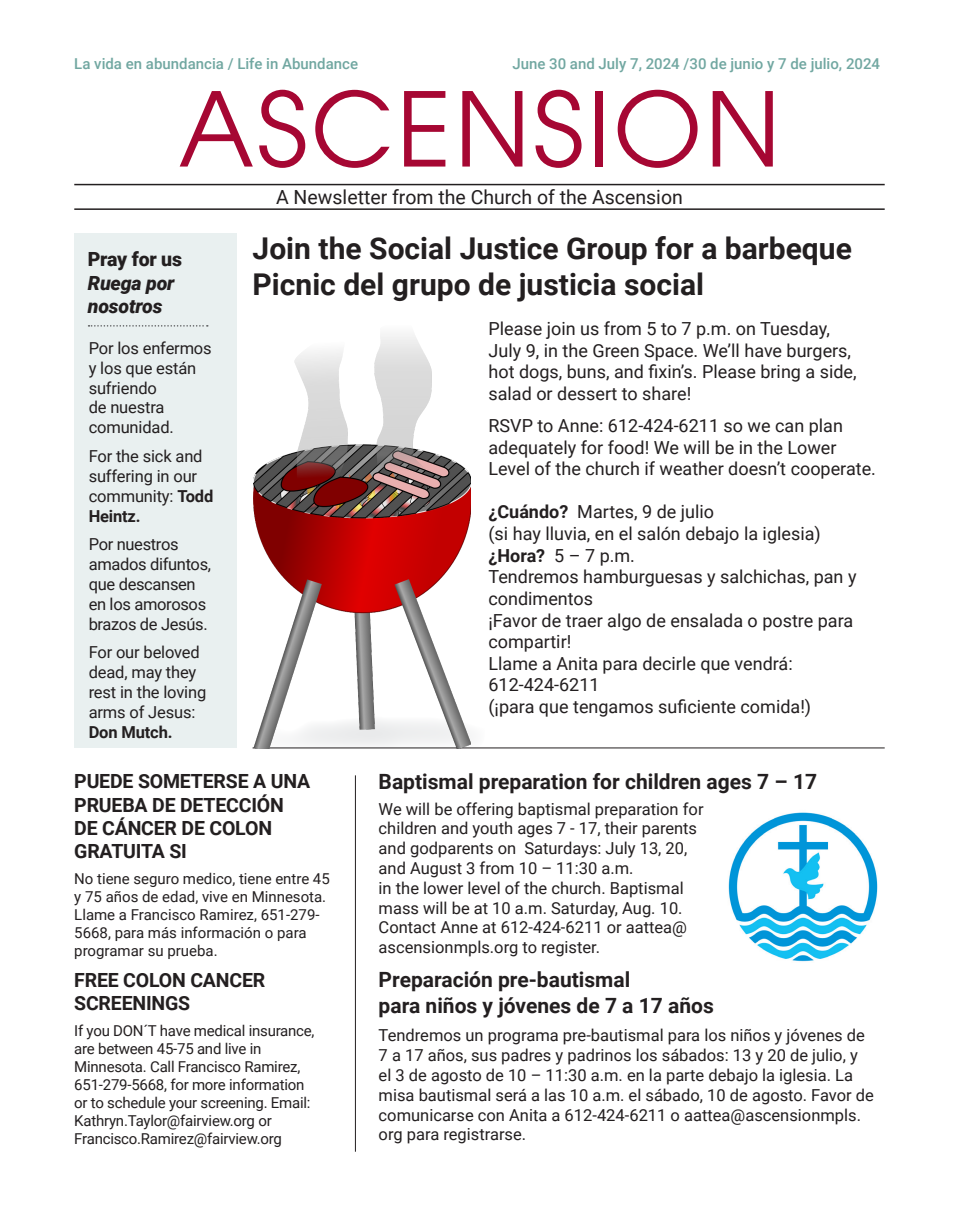
<style>
.page{position:relative;width:959px;height:1229px;background:#fff}
.page>*{position:absolute;margin:0;border:0;box-sizing:border-box;transform-origin:0 0}
.t1{font:102px "ITC Avant Garde Pro";letter-spacing:.03em;color:#a60733}
.t2{font:700 30px "Roboto";color:#231f20}
.t3{font:700 21px/25.2px "Roboto";color:#231f20}
.t4{font:700 19.5px/23.4px "Roboto";letter-spacing:-.01em;color:#231f20}
.t5{font:19.5px "Roboto";color:#231f20}
.t6{font:italic 900 19.5px/23.4px "Roboto";letter-spacing:-.01em;color:#231f20}
.t7{font:18px/21.6px "Roboto";color:#231f20}
.t8{font:16.5px/19.8px "Roboto";color:#231f20}
.t9{font:16.5px/19.8px "Roboto";letter-spacing:-.02em;color:#231f20}
.t10{font:15px/18px "Roboto";letter-spacing:-.015em;color:#231f20}
.t11{font:500 15px "Roboto";color:#71a7a1}
.s1{font-style:normal}
.s2{font-weight:700}
</style>
<div class="page">
<svg style="left:257px;top:740px;width:228px;height:9px"></svg>
<hr style="left:74px;top:184px;width:810px;height:1px;background:#231f20">
<hr style="left:74px;top:208px;width:810px;height:2px;background:#231f20">
<div style="left:74px;top:234px;width:162px;height:513px;background:#e9f0f0"></div>
<svg style="left:88px;top:325px;width:120px;height:1px"></svg>
<hr style="left:252px;top:747px;width:632px;height:1px;background:#231f20">
<hr style="left:355px;top:775px;width:1px;height:376px;background:#231f20">
<img style="left:254px;top:334px;width:216px;height:414px">
<img style="left:728px;top:812px;width:150px;height:150px">
<p class="t11" style="left:74px;top:53px;width:285px">La vida en abundancia / Life in Abundance</p>
<p class="t11" style="left:512px;top:53px;width:369px">June 30 and July 7, 2024 /30 de junio y 7 de julio, 2024</p>
<p class="t1" style="left:178px;top:66px;width:603px">ASCENSION</p>
<p class="t5" style="left:276px;top:183px;width:408px">A Newsletter from the Church of the Ascension</p>
<p class="t2" style="left:252px;top:227px;width:601px">Join the Social Justice Group for a barbeque</p>
<p class="t2" style="left:252px;top:263px;width:453px">Picnic del grupo de justicia social</p>
<p class="t6" style="left:88px;top:247px;width:96px"><span class="s1">Pray for us<br></span>Ruega por nosotros</p>
<p class="t8" style="left:89px;top:338px;width:124px">Por los enfermos y los que están sufriendo<br>de nuestra comunidad.</p>
<p class="t8" style="left:89px;top:446px;width:126px">For the sick and suffering in our community: <span class="s2">Todd<br>Heintz.</span></p>
<p class="t9" style="left:89px;top:534px;width:124px">Por nuestros amados difuntos, que descansen en los amorosos brazos de Jesús.</p>
<p class="t8" style="left:89px;top:642px;width:119px">For our beloved dead, may they rest in the loving arms of Jesus:<br><span class="s2">Don Mutch.</span></p>
<p class="t4" style="left:74px;top:769px;width:237px">PUEDE SOMETERSE A UNA<br>PRUEBA DE DETECCIÓN<br>DE CÁNCER DE COLON<br>GRATUITA SI</p>
<p class="t10" style="left:74px;top:869px;width:257px">No tiene seguro medico, tiene entre 45 y 75 años de edad, vive en Minnesota.<br>Llame a Francisco Ramirez, 651-279-<br>5668, para más información o para programar su prueba.</p>
<p class="t4" style="left:74px;top:967px;width:192px">FREE COLON CANCER<br>SCREENINGS</p>
<p class="t10" style="left:74px;top:1020px;width:242px">If you DON´T have medical insurance, are between 45-75 and live in Minnesota. Call Francisco Ramirez, 651-279-5668, for more information or to schedule your screening. Email:<br>Kathryn.Taylor@fairview.org or Francisco.Ramirez@fairview.org</p>
<p class="t7" style="left:488px;top:317px;width:369px">Please join us from 5 to 7 p.m. on Tuesday, July 9, in the Green Space. We’ll have burgers, hot dogs, buns, and fixin’s. Please bring a side, salad or dessert to share!</p>
<p class="t7" style="left:488px;top:414px;width:389px">RSVP to Anne: 612-424-6211 so we can plan adequately for food! We will be in the Lower<br>Level of the church if weather doesn’t cooperate.</p>
<p class="t7" style="left:488px;top:500px;width:227px"><span class="s2">¿Cuándo?</span> Martes, 9 de julio</p>
<p class="t7" style="left:488px;top:522px;width:334px">(si hay lluvia, en el salón debajo la iglesia)</p>
<p class="t7" style="left:488px;top:544px;width:148px"><span class="s2">¿Hora?</span> 5 – 7 p.m.</p>
<p class="t7" style="left:488px;top:565px;width:369px">Tendremos hamburguesas y salchichas, pan y condimentos</p>
<p class="t7" style="left:488px;top:608px;width:366px">¡Favor de traer algo de ensalada o postre para compartir!</p>
<p class="t7" style="left:488px;top:652px;width:306px">Llame a Anita para decirle que vendrá:<br>612-424-6211</p>
<p class="t7" style="left:488px;top:695px;width:324px">(¡para que tengamos suficiente comida!)</p>
<p class="t3" style="left:378px;top:768px;width:440px">Baptismal preparation for children ages 7 – 17</p>
<p class="t8" style="left:378px;top:798px;width:326px">We will be offering baptismal preparation for children and youth ages 7 - 17, their parents and godparents on Saturdays: July 13, 20, and August 3 from 10 – 11:30 a.m.<br>in the lower level of the church. Baptismal mass will be at 10 a.m. Saturday, Aug. 10.<br>Contact Anne at 612-424-6211 or aattea@ ascensionmpls.org to register.</p>
<p class="t3" style="left:378px;top:966px;width:337px">Preparación pre-bautismal<br>para niños y jóvenes de 7 a 17 años</p>
<p class="t8" style="left:378px;top:1025px;width:497px">Tendremos un programa pre-bautismal para los niños y jóvenes de 7 a 17 años, sus padres y padrinos los sábados: 13 y 20 de julio, y el 3 de agosto de 10 – 11:30 a.m. en la parte debajo la iglesia. La misa bautismal será a las 10 a.m. el sábado, 10 de agosto. Favor de comunicarse con Anita a 612-424-6211 o aattea@ascensionmpls. org para registrarse.</p>
</div>
